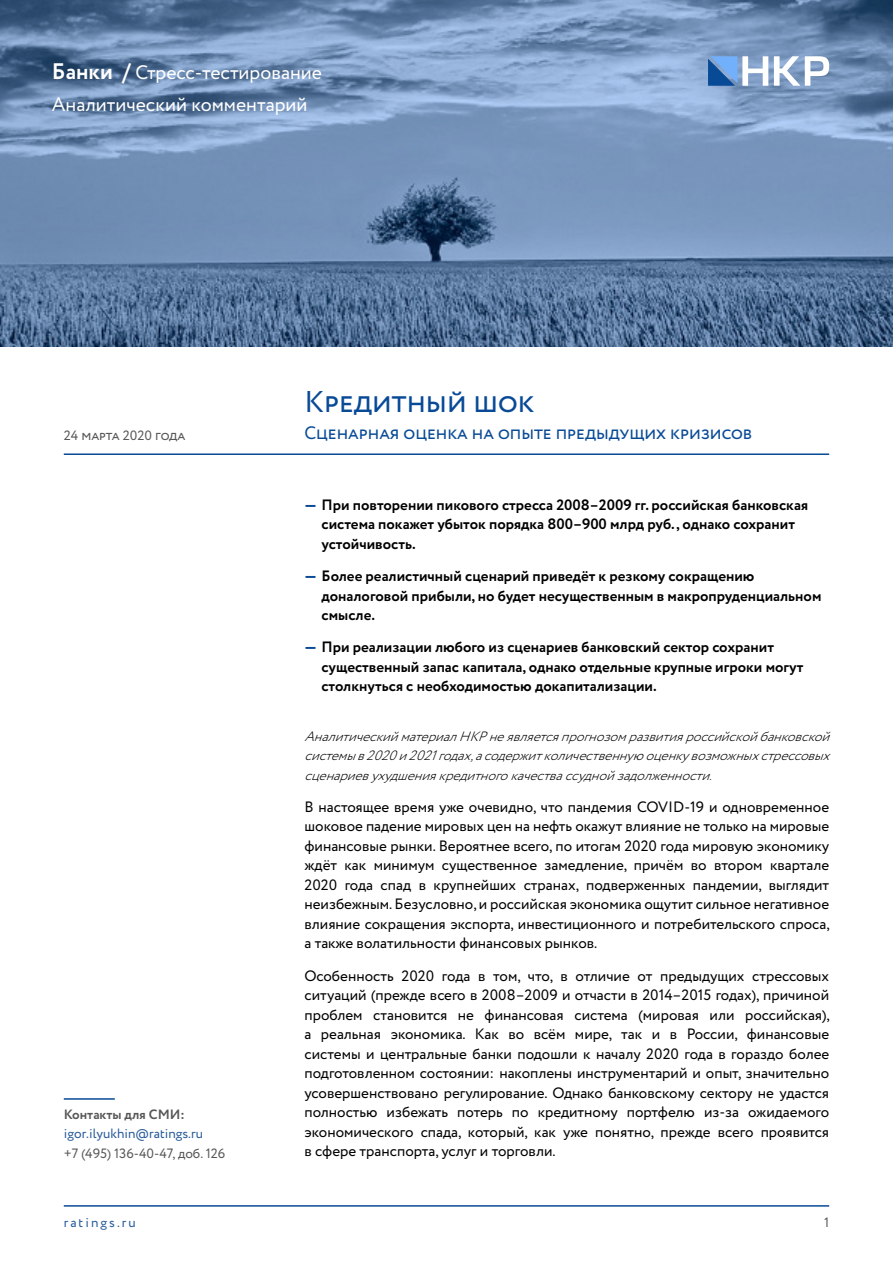
<style>
.page{position:relative;width:893px;height:1263px;background:#fff}
.page>*{position:absolute;margin:0;border:0;box-sizing:border-box;transform-origin:0 0}
.t1{font:30px "Circe";color:#084a96}
.t2{font:19.5px "Circe";color:#fff}
.t3{font:18px "Circe";color:#084a96}
.t4{font:15px/19.5px "Circe";color:#000;text-align:justify}
.t5{font:700 15px/19.5px "Circe";color:#000}
.t6{font:italic 300 13.5px/19.5px "Circe";color:#000;text-align:justify}
.t7{font:13.5px "Circe";color:#575756}
.t8{font:13.5px "Circe";color:#275b9b}
.t9{font:700 13.5px "Circe";color:#575756}
.t10{font:13.5px "Circe";letter-spacing:.15em;color:#275b9b}
.s1{font-weight:700;font-size:22.5px}
.s2{font-weight:800;color:#084a96}
</style>
<div class="page">
<hr style="left:64px;top:1205px;width:765px;height:1px;background:#084a96">
<img style="left:0;top:0;width:893px;height:347px">
<svg style="left:774px;top:56px;width:55px;height:30px"></svg>
<svg style="left:708px;top:56px;width:60px;height:30px"></svg>
<hr style="left:64px;top:453px;width:765px;height:2px;background:#084a96">
<hr style="left:64px;top:1098px;width:51px;height:2px;background:#084a96">
<h2 class="t2" style="left:52px;top:60px;width:272px"><span class="s1">Банки /</span> Стресс-тестирование</h2>
<h2 class="t2" style="left:52px;top:92px;width:257px">Аналитический комментарий</h2>
<h1 class="t1" style="left:304px;top:382px;width:232px">Кредитный шок</h1>
<p class="t7" style="left:64px;top:427px;width:123px">24 марта 2020 года</p>
<p class="t3" style="left:304px;top:421px;width:449px">Сценарная оценка на опыте предыдущих кризисов</p>
<p class="t9" style="left:64px;top:1105px;width:123px">Контакты для СМИ:</p>
<p class="t8" style="left:64px;top:1124px;width:141px">igor.ilyukhin@ratings.ru</p>
<p class="t7" style="left:64px;top:1144px;width:163px">+7 (495) 136-40-47, доб. 126</p>
<p class="t5" style="left:321px;top:496px;width:488px;text-indent:-17px"><span class="s2">—</span> При повторении пикового стресса 2008–2009 гг. российская банковская система покажет убыток порядка 800–900 млрд руб., однако сохранит устойчивость.</p>
<p class="t5" style="left:321px;top:567px;width:502px;text-indent:-17px"><span class="s2">—</span> Более реалистичный сценарий приведёт к резкому сокращению доналоговой прибыли, но будет несущественным в макропруденциальном смысле.</p>
<p class="t5" style="left:321px;top:638px;width:484px;text-indent:-17px"><span class="s2">—</span> При реализации любого из сценариев банковский сектор сохранит существенный запас капитала, однако отдельные крупные игроки могут столкнуться с необходимостью докапитализации.</p>
<p class="t6" style="left:304px;top:727px;width:533px">АналитическийматериалНКРнеявляетсяпрогнозомразвитияроссийскойбанковской системыв2020и2021годах,асодержитколичественнуюоценкувозможныхстрессовых сценариевухудшениякредитногокачествассуднойзадолженности.</p>
<p class="t4" style="left:304px;top:797px;width:527px">В настоящее время уже очевидно, что пандемия COVID-19 и одновременное шоковое падение мировых цен на нефть окажут влияние не только на мировые финансовые рынки. Вероятнее всего, по итогам 2020 года мировую экономику ждёт как минимум существенное замедление, причём во втором квартале 2020 года спад в крупнейших странах, подверженных пандемии, выглядит неизбежным. Безусловно, и российская экономика ощутит сильное негативное влияние сокращения экспорта, инвестиционного и потребительского спроса, а также волатильности финансовых рынков.</p>
<p class="t4" style="left:304px;top:966px;width:527px">Особенность 2020 года в том, что, в отличие от предыдущих стрессовых ситуаций (прежде всего в 2008–2009 и отчасти в 2014–2015 годах), причиной проблем становится не финансовая система (мировая или российская), а реальная экономика. Как во всём мире, так и в России, финансовые системы и центральные банки подошли к началу 2020 года в гораздо более подготовленном состоянии: накоплены инструментарий и опыт, значительно усовершенствовано регулирование. Однако банковскому сектору не удастся полностью избежать потерь по кредитному портфелю из-за ожидаемого экономического спада, который, как уже понятно, прежде всего проявится в сфере транспорта, услуг и торговли.</p>
<p class="t10" style="left:64px;top:1213px;width:74px">ratings.ru</p>
<p class="t7" style="left:824px;top:1213px;width:7px">1</p>
</div>
